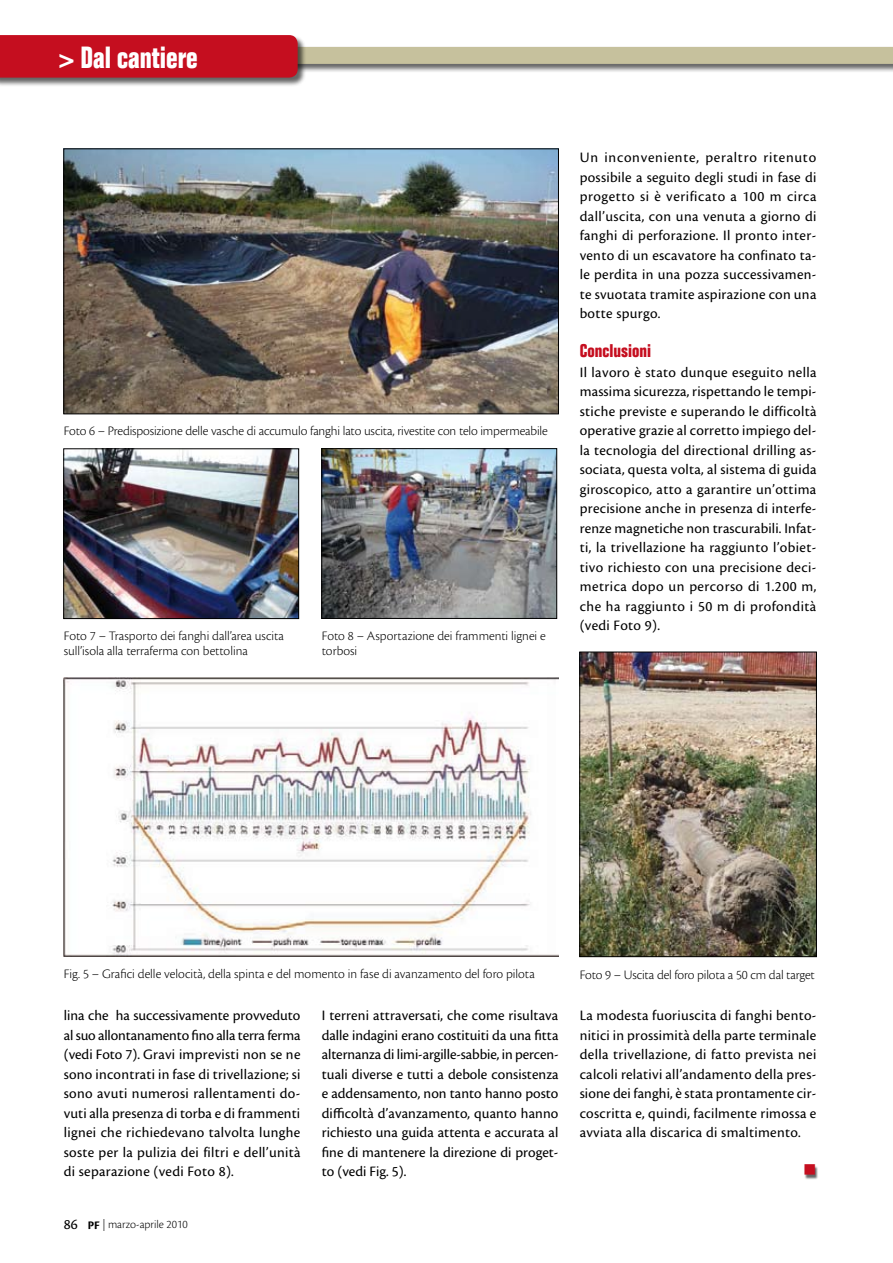
<style>
.page{position:relative;width:893px;height:1263px;background:#fff}
.page>*{position:absolute;margin:0;border:0;box-sizing:border-box;transform-origin:0 0}
.t1{font:700 condensed 30px "Folio Std";color:#fff;scale:.95 1}
.t2{font:700 condensed 18px "Folio Std";color:#c50e1f}
.t3{font:18px "Wingdings";color:#c50e1f}
.t4{font:15px/19.5px "Cronos Pro";letter-spacing:.02em;color:#000;text-align:justify}
.t5{font:300 13.5px/15px "Cronos Pro";letter-spacing:-.005em;color:#000}
.t6{font:300 12px "Cronos Pro";color:#000}
.s1{font-size:27px}
.s2{font-weight:400;font-size:15px}
.s3{font-weight:700}
</style>
<div class="page">
<div style="left:0;top:35px;width:306px;height:51px;background:#000;opacity:.6"></div>
<svg style="left:0;top:35px;width:893px;height:43px"></svg>
<img style="left:66px;top:151px;width:491px;height:261px">
<div style="left:64px;top:149px;width:495px;height:265px;border:1px solid #000"></div>
<img style="left:66px;top:451px;width:231px;height:166px">
<div style="left:64px;top:449px;width:235px;height:170px;border:1px solid #000"></div>
<img style="left:324px;top:450px;width:231px;height:167px">
<div style="left:322px;top:448px;width:235px;height:171px;border:1px solid #000"></div>
<img style="left:582px;top:654px;width:233px;height:301px">
<div style="left:580px;top:652px;width:237px;height:305px;border:1px solid #000"></div>
<div style="left:805px;top:1166px;width:14px;height:13px;background:#000;opacity:.6"></div>
<img style="left:64px;top:677px;width:494px;height:280px">
<h1 class="t1" style="left:58px;top:41px;width:148px"><span class="s1">&gt;</span> Dal cantiere</h1>
<p class="t5" style="left:64px;top:423px;width:486px">Foto 6 – Predisposizione delle vasche di accumulo fanghi lato uscita, rivestite con telo impermeabile</p>
<p class="t5" style="left:64px;top:628px;width:222px">Foto 7 – Trasporto dei fanghi dall’area uscita sull’isola alla terraferma con bettolina</p>
<p class="t5" style="left:322px;top:628px;width:226px">Foto 8 – Asportazione dei frammenti lignei e torbosi</p>
<p class="t4" style="left:580px;top:148px;width:238px">Un inconveniente, peraltro ritenuto possibile a seguito degli studi in fase di progetto si è verificato a 100 m circa dall’uscita, con una venuta a giorno di fanghi di perforazione. Il pronto inter&shy;vento di un escavatore ha confinato ta&shy;le perdita in una pozza successivamen&shy;te svuotata tramite aspirazione con una botte spurgo.</p>
<p class="t2" style="left:580px;top:340px;width:73px">Conclusioni</p>
<p class="t4" style="left:580px;top:362px;width:238px">Il lavoro è stato dunque eseguito nella massima sicurezza, rispettando le tempi&shy;stiche previste e superando le difficoltà operative grazie al corretto impiego del&shy;la tecnologia del directional drilling as&shy;sociata, questa volta, al sistema di guida giroscopico, atto a garantire un’ottima precisione anche in presenza di interfe&shy;renze magnetiche non trascurabili. Infat&shy;ti, la trivellazione ha raggiunto l’obiet&shy;tivo richiesto con una precisione deci&shy;metrica dopo un percorso di 1.200 m, che ha raggiunto i 50 m di profondità (vedi Foto 9).</p>
<p class="t5" style="left:64px;top:966px;width:473px">Fig. 5 – Grafici delle velocità, della spinta e del momento in fase di avanzamento del foro pilota</p>
<p class="t5" style="left:580px;top:967px;width:237px">Foto 9 – Uscita del foro pilota a 50 cm dal target</p>
<p class="t4" style="left:64px;top:1006px;width:238px">lina che ha successivamente provveduto al suo allontanamento fino alla terra ferma (vedi Foto 7). Gravi imprevisti non se ne sono incontrati in fase di trivellazione; si sono avuti numerosi rallentamenti do&shy;vuti alla presenza di torba e di frammenti lignei che richiedevano talvolta lunghe soste per la pulizia dei filtri e dell’unità di separazione (vedi Foto 8).</p>
<p class="t4" style="left:322px;top:1006px;width:238px">I terreni attraversati, che come risultava dalle indagini erano costituiti da una fitta alternanza di limi-argille-sabbie, in percen&shy;tuali diverse e tutti a debole consistenza e addensamento, non tanto hanno posto difficoltà d’avanzamento, quanto hanno richiesto una guida attenta e accurata al fine di mantenere la direzione di proget&shy;to (vedi Fig. 5).</p>
<p class="t6" style="left:64px;top:1217px;width:125px"><span class="s2">86</span> <span class="s3">PF</span> | marzo-aprile 2010</p>
<p class="t4" style="left:580px;top:1006px;width:238px">La modesta fuoriuscita di fanghi bento&shy;nitici in prossimità della parte terminale della trivellazione, di fatto prevista nei calcoli relativi all’andamento della pres&shy;sione dei fanghi, è stata prontamente cir&shy;coscritta e, quindi, facilmente rimossa e avviata alla discarica di smaltimento.</p>
<p class="t3" style="left:803px;top:1160px;width:15px">■</p>
</div>
